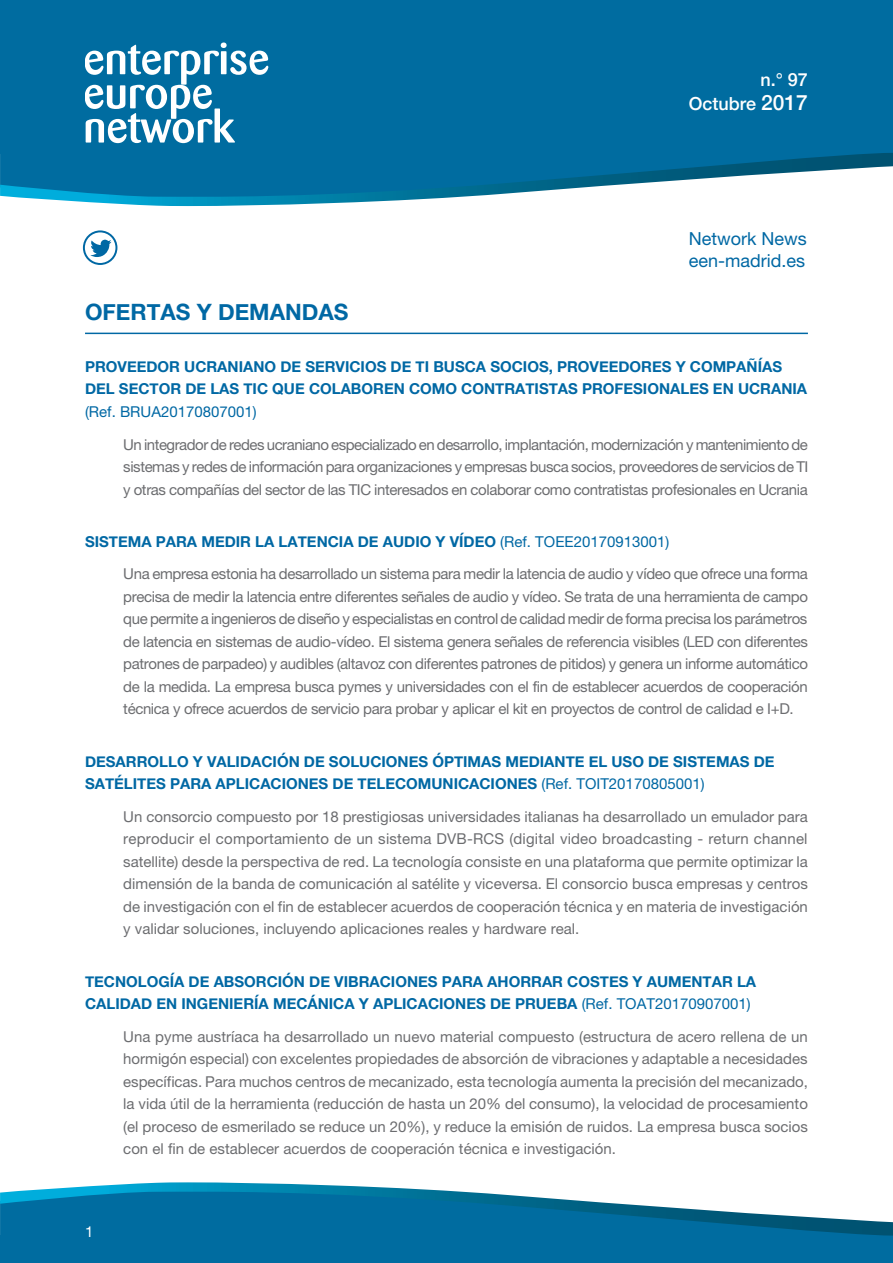
<style>
.page{position:relative;width:893px;height:1263px;background:#fff}
.page>*{position:absolute;margin:0;border:0;box-sizing:border-box;transform-origin:0 0}
._11__Ladillo_1{font:700 22.5px "Helvetica Neue";color:#0068a4}
._43__Network{font:18px "Helvetica Neue";color:#0068a4}
.t1{font:500 18px/24px "Helvetica Neue";color:#fff;text-align:right}
._05__Textos_noticias{font:15px/22.5px "Helvetica Neue";letter-spacing:-.01em;color:#6c6d70;text-align:justify}
._12__Ladillo_2{font:700 15px/22.5px "Helvetica Neue";color:#0068a4}
._43__Network-2{font:15px "Helvetica Neue";color:#fff}
.s1{font-size:21px}
.s2{font-weight:400}
</style>
<div class="page">
<div style="left:0;top:0;width:893px;height:153px;background:#006ca0"></div>
<svg style="left:0;top:153px;width:893px;height:53px"></svg>
<svg style="left:85px;top:43px;width:183px;height:100px"></svg>
<div style="left:0;top:1235px;width:893px;height:28px;background:#006ca0"></div>
<svg style="left:0;top:1182px;width:893px;height:53px"></svg>
<div style="left:83px;top:230px;width:34px;height:35px;border:2px solid #0068a4;border-radius:50%"></div>
<svg style="left:90px;top:240px;width:22px;height:17px"></svg>
<hr style="left:85px;top:333px;width:723px;height:1px;background:#0068a4">
<p class="t1" style="left:689px;top:66px;width:121px">n.° 97<br>Octubre <span class="s1">2017</span></p>
<p class="_43__Network" style="left:689px;top:227px;width:119px">Network News</p>
<p class="_43__Network" style="left:689px;top:250px;width:118px">een-madrid.es</p>
<p class="_11__Ladillo_1" style="left:85px;top:294px;width:265px">OFERTAS Y DEMANDAS</p>
<p class="_12__Ladillo_2" style="left:85px;top:356px;width:724px">PROVEEDOR UCRANIANO DE SERVICIOS DE TI BUSCA SOCIOS, PROVEEDORES Y COMPAÑÍAS<br>DEL SECTOR DE LAS TIC QUE COLABOREN COMO CONTRATISTAS PROFESIONALES EN UCRANIA <span class="s2">(Ref. BRUA20170807001)</span></p>
<p class="_05__Textos_noticias" style="left:123px;top:433px;width:687px">Un integrador de redes ucraniano especializado en desarrollo, implantación, modernización y mantenimiento de sistemas y redes de información para organizaciones y empresas busca socios, proveedores de servicios de TI y otras compañías del sector de las TIC interesados en colaborar como contratistas profesionales en Ucrania</p>
<p class="_12__Ladillo_2" style="left:85px;top:531px;width:586px">SISTEMA PARA MEDIR LA LATENCIA DE AUDIO Y VÍDEO <span class="s2">(Ref. TOEE20170913001)</span></p>
<p class="_05__Textos_noticias" style="left:123px;top:563px;width:686px">Una empresa estonia ha desarrollado un sistema para medir la latencia de audio y vídeo que ofrece una forma precisa de medir la latencia entre diferentes señales de audio y vídeo. Se trata de una herramienta de campo que permite a ingenieros de diseño y especialistas en control de calidad medir de forma precisa los parámetros de latencia en sistemas de audio-vídeo. El sistema genera señales de referencia visibles (LED con diferentes patrones de parpadeo) y audibles (altavoz con diferentes patrones de pitidos) y genera un informe automático de la medida. La empresa busca pymes y universidades con el fin de establecer acuerdos de cooperación técnica y ofrece acuerdos de servicio para probar y aplicar el kit en proyectos de control de calidad e I+D.</p>
<p class="_12__Ladillo_2" style="left:85px;top:750px;width:691px">DESARROLLO Y VALIDACIÓN DE SOLUCIONES ÓPTIMAS MEDIANTE EL USO DE SISTEMAS DE<br>SATÉLITES PARA APLICACIONES DE TELECOMUNICACIONES <span class="s2">(Ref. TOIT20170805001)</span></p>
<p class="_05__Textos_noticias" style="left:123px;top:805px;width:686px">Un consorcio compuesto por 18 prestigiosas universidades italianas ha desarrollado un emulador para reproducir el comportamiento de un sistema DVB-RCS (digital video broadcasting - return channel satellite) desde la perspectiva de red. La tecnología consiste en una plataforma que permite optimizar la dimensión de la banda de comunicación al satélite y viceversa. El consorcio busca empresas y centros de investigación con el fin de establecer acuerdos de cooperación técnica y en materia de investigación y validar soluciones, incluyendo aplicaciones reales y hardware real.</p>
<p class="_12__Ladillo_2" style="left:85px;top:970px;width:673px">TECNOLOGÍA DE ABSORCIÓN DE VIBRACIONES PARA AHORRAR COSTES Y AUMENTAR LA<br>CALIDAD EN INGENIERÍA MECÁNICA Y APLICACIONES DE PRUEBA <span class="s2">(Ref. TOAT20170907001)</span></p>
<p class="_05__Textos_noticias" style="left:123px;top:1025px;width:686px">Una pyme austríaca ha desarrollado un nuevo material compuesto (estructura de acero rellena de un hormigón especial) con excelentes propiedades de absorción de vibraciones y adaptable a necesidades específicas. Para muchos centros de mecanizado, esta tecnología aumenta la precisión del mecanizado, la vida útil de la herramienta (reducción de hasta un 20% del consumo), la velocidad de procesamiento (el proceso de esmerilado se reduce un 20%), y reduce la emisión de ruidos. La empresa busca socios con el fin de establecer acuerdos de cooperación técnica e investigación.</p>
<p class="_43__Network-2" style="left:85px;top:1222px;width:10px">1</p>
</div>
